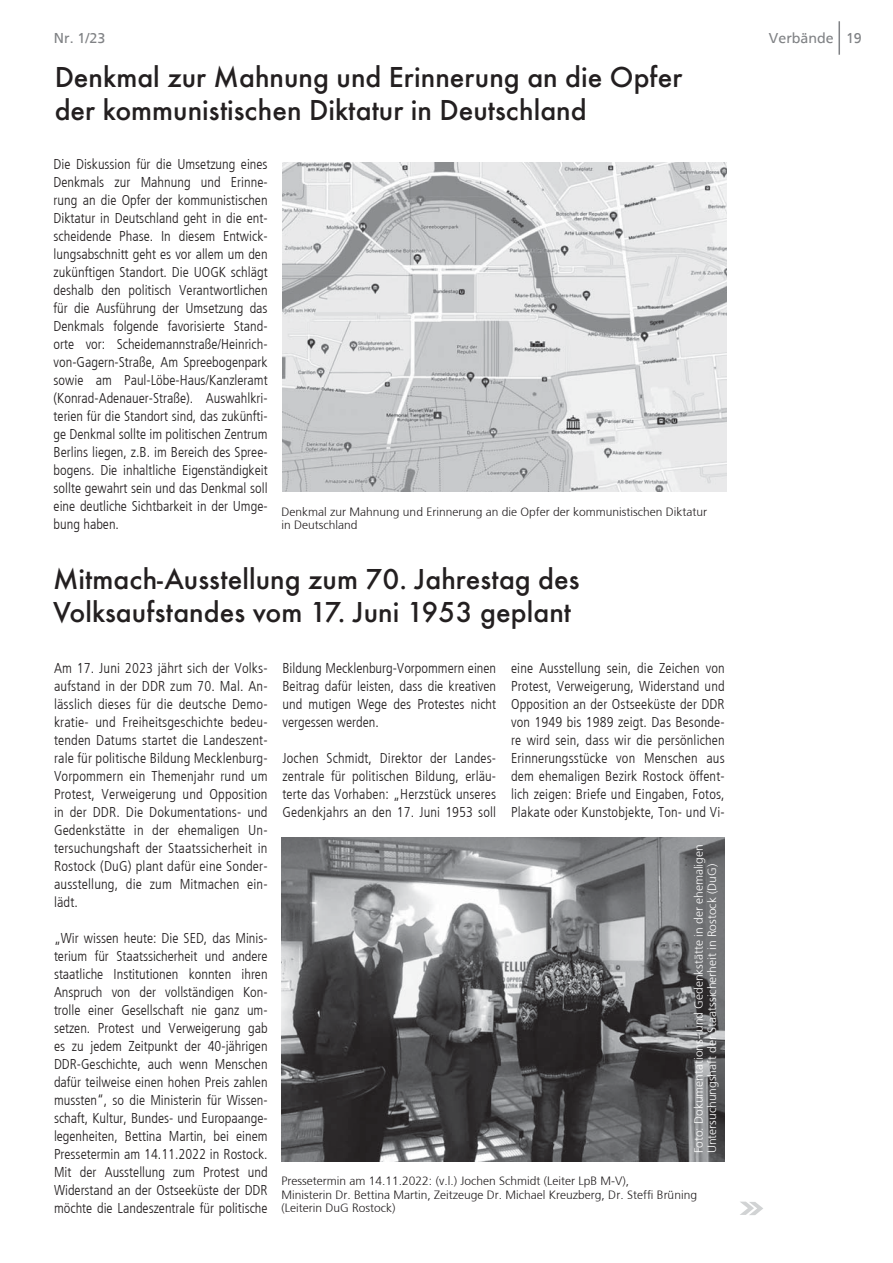
<style>
.page{position:relative;width:893px;height:1263px;background:#fff}
.page>*{position:absolute;margin:0;border:0;box-sizing:border-box;transform-origin:0 0}
.t1{font:500 30px/33px "Futura T";color:#231f20}
.t2{font:300 condensed 14.25px/18px "Frutiger";letter-spacing:.005em;color:#231f20;text-align:justify}
.t3{font:14.25px "Frutiger";color:#808285}
.t4{font:300 12px/13.5px "Frutiger";color:#231f20}
.t5{font:300 12px/13.5px "Frutiger";color:#fff}
</style>
<div class="page">
<hr style="left:838px;top:21px;width:2px;height:34px;background:#808285">
<img style="left:283px;top:162px;width:444px;height:329px">
<img style="left:282px;top:837px;width:442px;height:324px">
<svg style="left:740px;top:1201px;width:23px;height:14px"></svg>
<p class="t3" style="left:54px;top:30px;width:53px">Nr. 1/23</p>
<p class="t3" style="left:769px;top:30px;width:94px">Verbände 19</p>
<h1 class="t1" style="left:55px;top:62px;width:629px">Denkmal zur Mahnung und Erinnerung an die Opfer der kommunistischen Diktatur in Deutschland</h1>
<p class="t2" style="left:54px;top:155px;width:216px">Die Diskussion für die Umsetzung eines Denkmals zur Mahnung und Erinne&shy;rung an die Opfer der kommunistischen Diktatur in Deutschland geht in die ent&shy;scheidende Phase. In diesem Entwick&shy;lungsabschnitt geht es vor allem um den zukünftigen Standort. Die UOGK schlägt deshalb den politisch Verantwortlichen für die Ausführung der Umsetzung das Denkmals folgende favorisierte Stand&shy;orte vor: Scheidemannstraße/Heinrich&shy;von-Gagern-Straße, Am Spreebogenpark sowie am Paul-Löbe-Haus/Kanzleramt (Konrad-Adenauer-Straße). Auswahlkri&shy;terien für die Standort sind, das zukünfti&shy;ge Denkmal sollte im politischen Zentrum Berlins liegen, z.B. im Bereich des Spree&shy;bogens. Die inhaltliche Eigenständigkeit sollte gewahrt sein und das Denkmal soll eine deutliche Sichtbarkeit in der Umge&shy;bung haben.</p>
<p class="t4" style="left:282px;top:505px;width:427px">Denkmal zur Mahnung und Erinnerung an die Opfer der kommunistischen Diktatur in Deutschland</p>
<h1 class="t1" style="left:53px;top:565px;width:528px">Mitmach-Ausstellung zum 70. Jahrestag des<br>Volksaufstandes vom 17. Juni 1953 geplant</h1>
<p class="t2" style="left:54px;top:659px;width:215px">Am 17. Juni 2023 jährt sich der Volks&shy;aufstand in der DDR zum 70. Mal. An&shy;lässlich dieses für die deutsche Demo&shy;kratie- und Freiheitsgeschichte bedeu&shy;tenden Datums startet die Landeszent&shy;rale für politische Bildung Mecklenburg-Vorpommern ein Themenjahr rund um Protest, Verweigerung und Opposition in der DDR. Die Dokumentations- und Gedenkstätte in der ehemaligen Un&shy;tersuchungshaft der Staatssicherheit in Rostock (DuG) plant dafür eine Sonder&shy;ausstellung, die zum Mitmachen ein&shy;lädt.</p>
<p class="t2" style="left:54px;top:929px;width:215px">„Wir wissen heute: Die SED, das Minis&shy;terium für Staatssicherheit und andere staatliche Institutionen konnten ihren Anspruch von der vollständigen Kon&shy;trolle einer Gesellschaft nie ganz um&shy;setzen. Protest und Verweigerung gab es zu jedem Zeitpunkt der 40-jährigen DDR-Geschichte, auch wenn Menschen dafür teilweise einen hohen Preis zahlen mussten“, so die Ministerin für Wissen&shy;schaft, Kultur, Bundes- und Europaange&shy;legenheiten, Bettina Martin, bei einem Pressetermin am 14.11.2022 in Rostock.<br>Mit der Ausstellung zum Protest und Widerstand an der Ostseeküste der DDR möchte die Landeszentrale für politische</p>
<p class="t2" style="left:283px;top:659px;width:215px">Bildung Mecklenburg-Vorpommern einen Beitrag dafür leisten, dass die kreativen und mutigen Wege des Protestes nicht vergessen werden.</p>
<p class="t2" style="left:283px;top:749px;width:215px">Jochen Schmidt, Direktor der Landes&shy;zentrale für politischen Bildung, erläu&shy;terte das Vorhaben: „Herzstück unseres Gedenkjahrs an den 17. Juni 1953 soll</p>
<p class="t2" style="left:511px;top:659px;width:215px">eine Ausstellung sein, die Zeichen von Protest, Verweigerung, Widerstand und Opposition an der Ostseeküste der DDR von 1949 bis 1989 zeigt. Das Besonde&shy;re wird sein, dass wir die persönlichen Erinnerungsstücke von Menschen aus dem ehemaligen Bezirk Rostock öffent&shy;lich zeigen: Briefe und Eingaben, Fotos, Plakate oder Kunstobjekte, Ton- und Vi-</p>
<p class="t5" style="left:692px;top:1153px;width:310px;rotate:-90deg">Foto: Dokumentations- und Gedenkstätte in der ehemaligen<br>Untersuchungshaft der Staatssicherheit in Rostock (DuG)</p>
<p class="t4" style="left:282px;top:1174px;width:417px">Pressetermin am 14.11.2022: (v.l.) Jochen Schmidt (Leiter LpB M-V),<br>Ministerin Dr. Bettina Martin, Zeitzeuge Dr. Michael Kreuzberg, Dr. Steffi Brüning (Leiterin DuG Rostock)</p>
</div>
